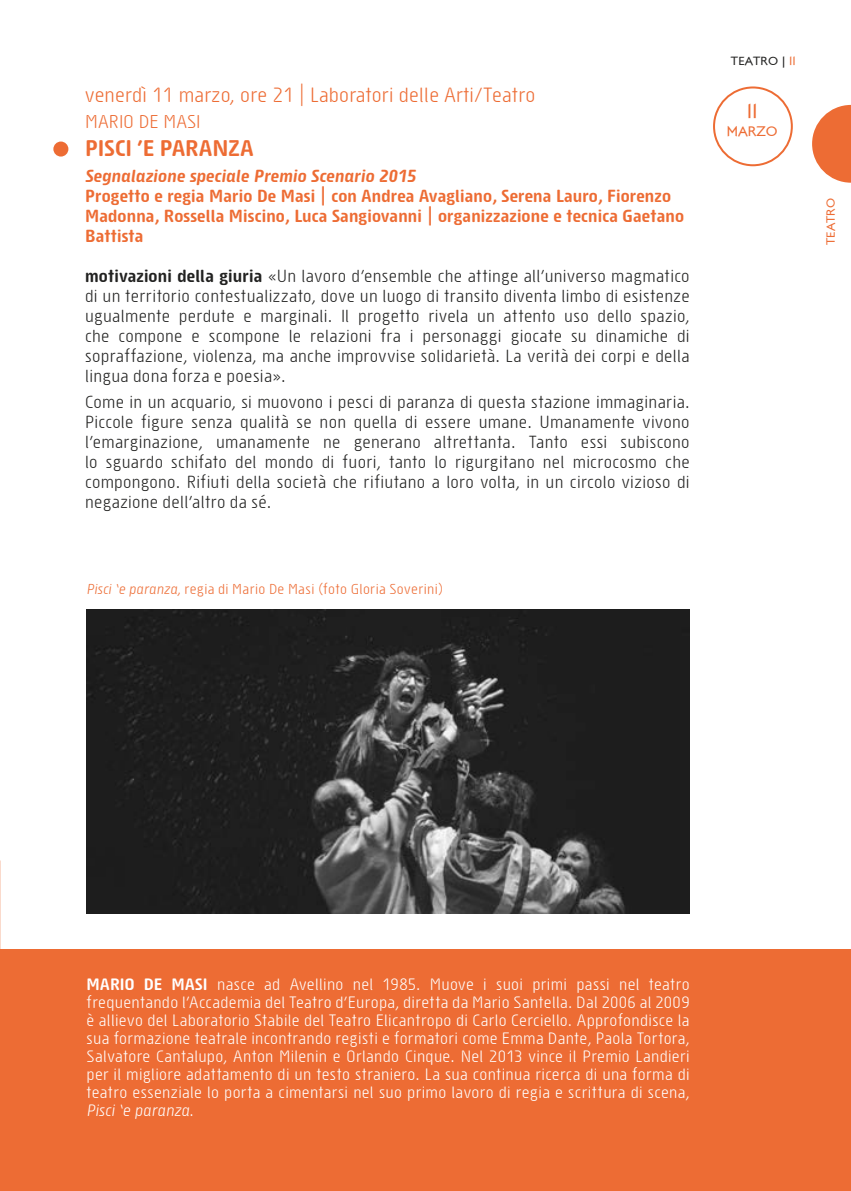
<style>
.page{position:relative;width:851px;height:1191px;background:#fff}
.page>*{position:absolute;margin:0;border:0;box-sizing:border-box;transform-origin:0 0}
.t1{font:700 22px "Sys";letter-spacing:.005em;color:#ed6c34}
.t2{font:20px "Sys";letter-spacing:.01em;color:#ed6c34}
.t3{font:20px "London Between";color:#ed6c34}
.t4{font:18px "Sys";letter-spacing:.01em;color:#ed6c34}
.t5{font:17px/20px "Sys";letter-spacing:.015em;color:#222221;text-align:justify}
.t6{font:700 17px/20px "Sys";letter-spacing:.01em;color:#ed6c34}
.t7{font:italic 700 17px "Sys";letter-spacing:.01em;color:#ed6c34}
.t8{font:16px/18px "Sys";letter-spacing:.02em;color:#fff;text-align:justify}
.t9{font:14px "Sys";letter-spacing:.025em;color:#ed6c34}
.t10{font:14px "London Between";color:#ed6c34}
.t11{font:12px "London Between";letter-spacing:.01em;color:#222221}
.t12{font:12px "London Between";letter-spacing:.005em;color:#ed6c34}
.s1{font-weight:700}
.s2{font-style:italic}
.s3{color:#ed6c34}
</style>
<div class="page">
<svg style="left:812px;top:105px;width:38px;height:78px"></svg>
<div style="left:0;top:950px;width:850px;height:241px;background:#ed6c34"></div>
<div style="left:713px;top:86px;width:79px;height:80px;border:2px solid #ed6c34;border-radius:50%"></div>
<div style="left:53px;top:141px;width:15px;height:16px;background:#ed6c34;border-radius:50%"></div>
<img style="left:87px;top:609px;width:602px;height:304px">
<p class="t2" style="left:85px;top:82px;width:451px">venerdì 11 marzo, ore 21 | Laboratori delle Arti/Teatro</p>
<p class="t4" style="left:85px;top:110px;width:117px">MARIO DE MASI</p>
<p class="t1" style="left:85px;top:134px;width:170px">PISCI ’E PARANZA</p>
<p class="t7" style="left:85px;top:165px;width:332px">Segnalazione speciale Premio Scenario 2015</p>
<p class="t6" style="left:85px;top:185px;width:600px">Progetto e regia Mario De Masi | con Andrea Avagliano, Serena Lauro, Fiorenzo<br>Madonna, Rossella Miscino, Luca Sangiovanni | organizzazione e tecnica Gaetano<br>Battista</p>
<p class="t5" style="left:85px;top:265px;width:606px"><span class="s1">motivazioni della giuria</span> «Un lavoro d’ensemble che attinge all’universo magmatico di un territorio contestualizzato, dove un luogo di transito diventa limbo di esistenze ugualmente perdute e marginali. Il progetto rivela un attento uso dello spazio, che compone e scompone le relazioni fra i personaggi giocate su dinamiche di sopraffazione, violenza, ma anche improvvise solidarietà. La verità dei corpi e della lingua dona forza e poesia».</p>
<p class="t5" style="left:85px;top:391px;width:606px">Come in un acquario, si muovono i pesci di paranza di questa stazione immaginaria.<br>Piccole figure senza qualità se non quella di essere umane. Umanamente vivono l’emarginazione, umanamente ne generano altrettanta. Tanto essi subiscono lo sguardo schifato del mondo di fuori, tanto lo rigurgitano nel microcosmo che compongono. Rifiuti della società che rifiutano a loro volta, in un circolo vizioso di negazione dell’altro da sé.</p>
<p class="t9" style="left:87px;top:580px;width:358px"><span class="s2">Pisci ‘e paranza</span>, regia di Mario De Masi (foto Gloria Soverini)</p>
<p class="t11" style="left:730px;top:54px;width:66px">TEATRO | <span class="s3">11</span></p>
<p class="t3" style="left:746px;top:99px;width:12px">11</p>
<p class="t10" style="left:726px;top:123px;width:52px">MARZO</p>
<p class="t12" style="left:823px;top:245px;width:49px;rotate:-90deg">TEATRO</p>
<p class="t8" style="left:87px;top:975px;width:604px"><span class="s1">MARIO DE MASI</span> nasce ad Avellino nel 1985. Muove i suoi primi passi nel teatro frequentando l’Accademia del Teatro d’Europa, diretta da Mario Santella. Dal 2006 al 2009 è allievo del Laboratorio Stabile del Teatro Elicantropo di Carlo Cerciello. Approfondisce la sua formazione teatrale incontrando registi e formatori come Emma Dante, Paola Tortora, Salvatore Cantalupo, Anton Milenin e Orlando Cinque. Nel 2013 vince il Premio Landieri per il migliore adattamento di un testo straniero. La sua continua ricerca di una forma di teatro essenziale lo porta a cimentarsi nel suo primo lavoro di regia e scrittura di scena, <span class="s2">Pisci ‘e paranza</span>.</p>
</div>
